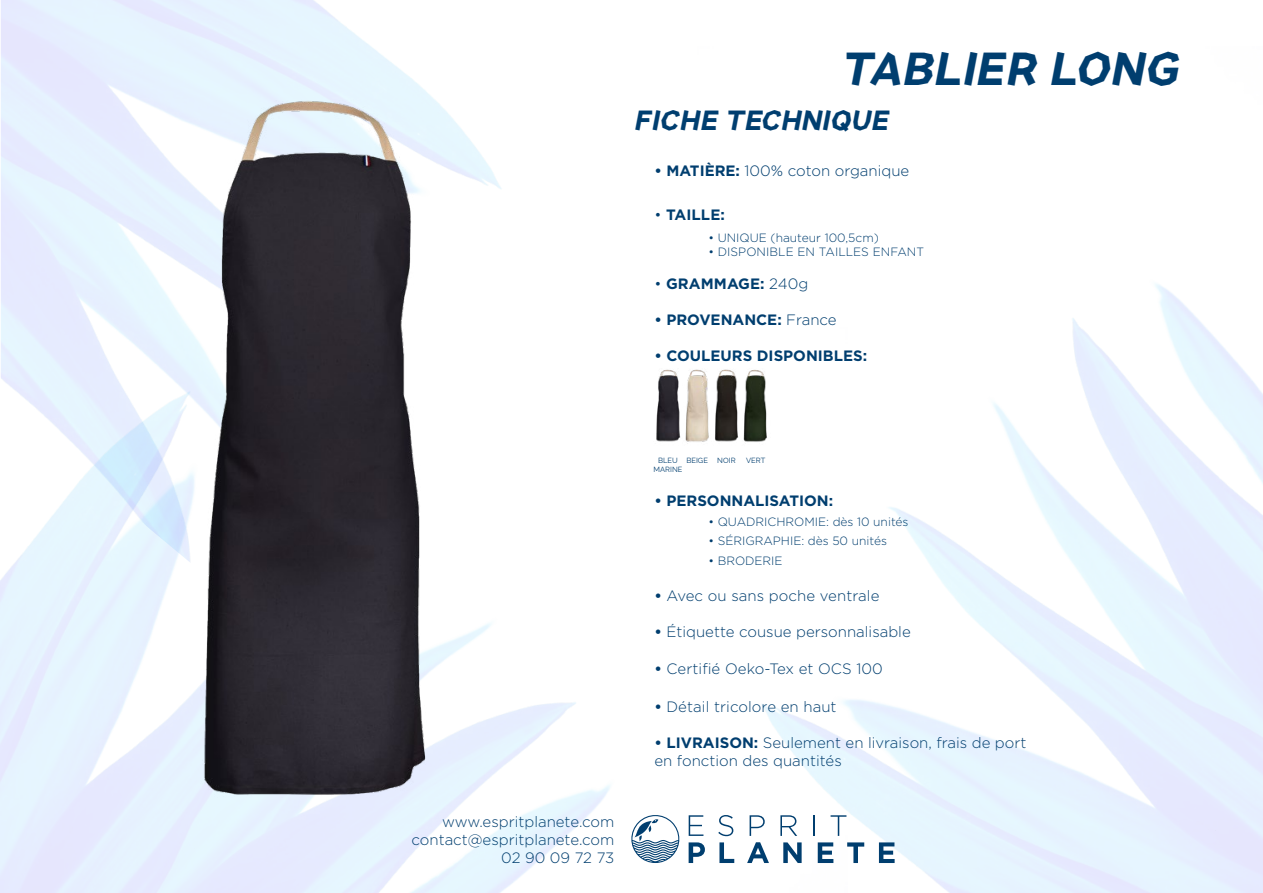
<style>
.page{position:relative;width:1263px;height:893px;background:#fff}
.page>*{position:absolute;margin:0;border:0;box-sizing:border-box;transform-origin:0 0}
.t1{font:italic 700 45px "Manifont Grotesk";color:#003e6f}
.t2{font:italic 700 27px "Manifont Grotesk";color:#003e6f}
.t3{font:300 15px/18px "Gotham";color:#003e6f;text-align:right}
.t4{font:700 15px "Gotham";color:#003e6f}
.t5{font:300 12px "Gotham";color:#003e6f}
.t6{font:7.5px/9px "Raleway";letter-spacing:.005em;color:#003e6f;text-align:center}
.s1{font-weight:700}
.s2{font-weight:300}
</style>
<div class="page">
<img style="left:0;top:327px;width:847px;height:565px">
<svg style="left:689px;top:815px;width:14px;height:21px"></svg>
<svg style="left:718px;top:815px;width:15px;height:21px"></svg>
<svg style="left:750px;top:815px;width:15px;height:21px"></svg>
<svg style="left:780px;top:815px;width:17px;height:21px"></svg>
<hr style="left:813px;top:815px;width:2px;height:21px;background:#003e6f">
<svg style="left:830px;top:815px;width:16px;height:21px"></svg>
<svg style="left:689px;top:842px;width:16px;height:21px"></svg>
<svg style="left:719px;top:842px;width:15px;height:21px"></svg>
<svg style="left:747px;top:842px;width:22px;height:21px"></svg>
<svg style="left:783px;top:842px;width:19px;height:21px"></svg>
<svg style="left:818px;top:842px;width:15px;height:21px"></svg>
<svg style="left:847px;top:842px;width:17px;height:21px"></svg>
<svg style="left:879px;top:842px;width:16px;height:21px"></svg>
<svg style="left:629px;top:813px;width:53px;height:50px"></svg>
<img style="left:653px;top:368px;width:117px;height:78px">
<img style="left:189px;top:95px;width:243px;height:711px">
<h1 class="t1" style="left:840px;top:38px;width:339px">TABLIER LONG</h1>
<h2 class="t2" style="left:634px;top:102px;width:256px">FICHE TECHNIQUE</h2>
<p class="t3" style="left:654px;top:161px;width:256px"><span class="s1">• MATIÈRE:</span> 100% coton organique</p>
<p class="t4" style="left:654px;top:205px;width:72px"><span class="s2">•</span> TAILLE:</p>
<p class="t5" style="left:708px;top:230px;width:172px">• UNIQUE (hauteur 100,5cm)</p>
<p class="t5" style="left:708px;top:244px;width:217px">• DISPONIBLE EN TAILLES ENFANT</p>
<p class="t4" style="left:654px;top:273px;width:156px"><span class="s2">•</span> GRAMMAGE: <span class="s2">240g</span></p>
<p class="t4" style="left:654px;top:309px;width:184px">• PROVENANCE: <span class="s2">France</span></p>
<p class="t4" style="left:654px;top:345px;width:214px">• COULEURS DISPONIBLES:</p>
<p class="t3" style="left:412px;top:812px;width:204px">www.espritplanete.com contact@espritplanete.com<br>02 90 09 72 73</p>
<p class="t6" style="left:653px;top:455px;width:30px">BLEU<br>MARINE</p>
<p class="t6" style="left:686px;top:455px;width:51px">BEIGE NOIR</p>
<p class="t6" style="left:746px;top:455px;width:21px">VERT</p>
<p class="t4" style="left:654px;top:491px;width:180px">• PERSONNALISATION:</p>
<p class="t5" style="left:708px;top:514px;width:202px">• QUADRICHROMIE: dès 10 unités</p>
<p class="t5" style="left:708px;top:533px;width:180px">• SÉRIGRAPHIE: dès 50 unités</p>
<p class="t5" style="left:708px;top:553px;width:76px">• BRODERIE</p>
<p class="t3" style="left:654px;top:586px;width:226px"><span class="s1">•</span> Avec ou sans poche ventrale</p>
<p class="t3" style="left:654px;top:622px;width:258px"><span class="s1">•</span> Étiquette cousue personnalisable</p>
<p class="t3" style="left:654px;top:659px;width:230px"><span class="s1">•</span> Certifié Oeko-Tex et OCS 100</p>
<p class="t3" style="left:654px;top:697px;width:184px"><span class="s1">•</span> Détail tricolore en haut</p>
<p class="t3" style="left:654px;top:733px;width:373px;text-align:left"><span class="s1">• LIVRAISON:</span> Seulement en livraison, frais de port en fonction des quantités</p>
</div>
